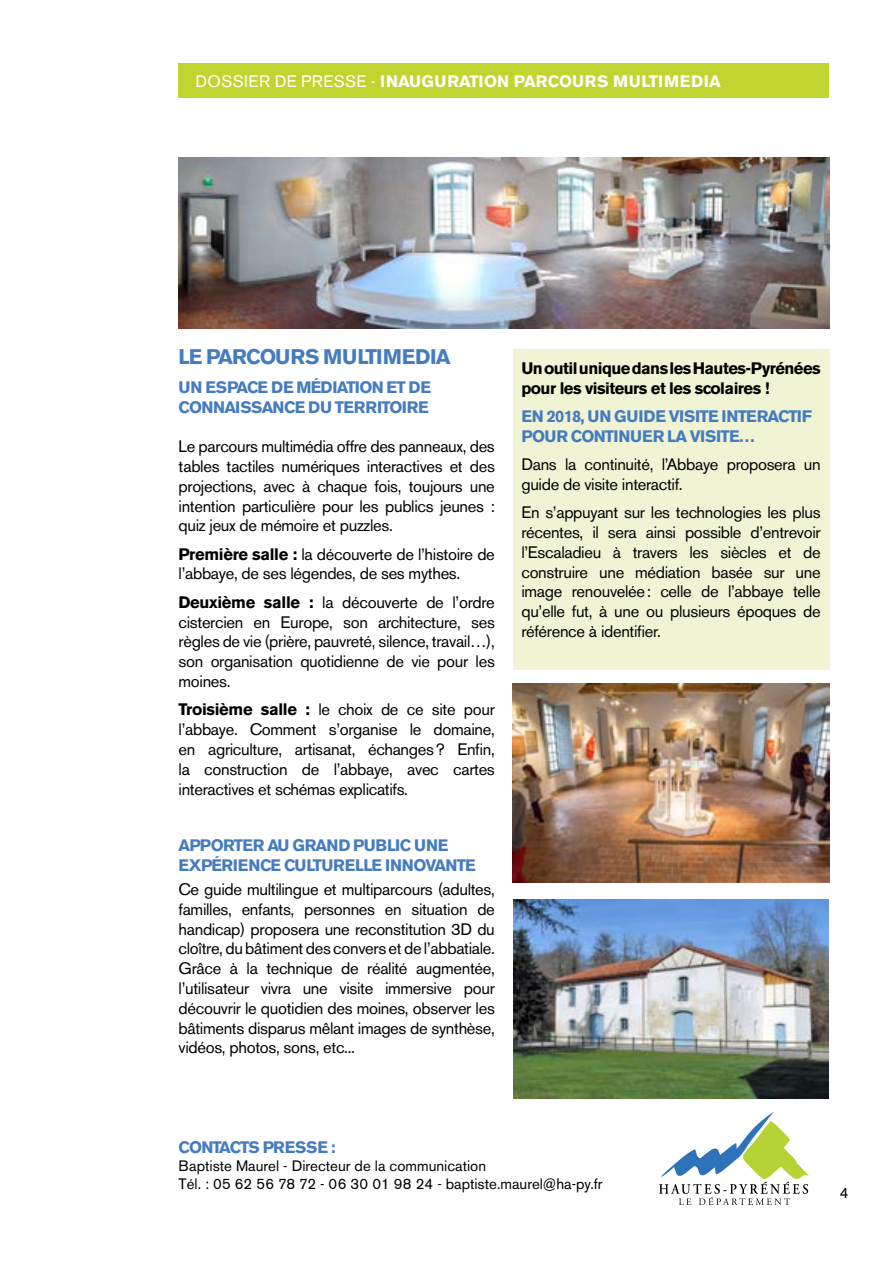
<style>
.page{position:relative;width:893px;height:1263px;background:#fff}
.page>*{position:absolute;margin:0;border:0;box-sizing:border-box;transform-origin:0 0}
.t1{font:700 21px "Akzidenz Grotesk BE";letter-spacing:-.05em;color:#457cbf}
.t2{font:16.5px/19.8px "Akzidenz Grotesk BE";letter-spacing:-.02em;color:#000;text-align:justify}
.t3{font:700 16.5px/19.8px "Akzidenz Grotesk BE";letter-spacing:-.03em;color:#457cbf}
.t4{font:700 16.5px/19.8px "Akzidenz Grotesk BE";letter-spacing:-.03em;color:#000}
.t5{font:700 16.5px "Akzidenz Grotesk BE";letter-spacing:-.02em;color:#fff}
.t6{font:16.5px "Akzidenz Grotesk BE";color:#fff}
.t7{font:15px/18px "Akzidenz Grotesk BE";color:#000}
.s1{font-weight:400}
.s2{font-weight:700}
</style>
<div class="page">
<div style="left:179px;top:64px;width:650px;height:34px;background:#c1d42f"></div>
<div style="left:513px;top:349px;width:316px;height:320px;background:#f0f4d4"></div>
<img style="left:179px;top:157px;width:650px;height:172px">
<img style="left:513px;top:899px;width:316px;height:199px">
<svg style="left:659px;top:1112px;width:150px;height:93px"></svg>
<img style="left:513px;top:683px;width:316px;height:199px">
<p class="t6" style="left:196px;top:71px;width:24px">Dossier</p>
<p class="t6" style="left:275px;top:71px;width:39px">de presse</p>
<p class="t5" style="left:371px;top:71px;width:52px"><span class="s1">-</span> INAUGUR</p>
<p class="t5" style="left:459px;top:71px;width:21px">ATION</p>
<p class="t5" style="left:514px;top:71px;width:35px">PARCOURS</p>
<p class="t5" style="left:613px;top:71px;width:47px">MU LTIM</p>
<p class="t5" style="left:680px;top:71px;width:42px">EDIA</p>
<p class="t1" style="left:179px;top:345px;width:69px">LE PARCOURS</p>
<p class="t1" style="left:323px;top:345px;width:129px">MU LTIM EDIA</p>
<p class="t3" style="left:179px;top:377px;width:250px">UN ESPACE DE MÉD IATION ET DE<br>CONNAISSANCE DU TERRITOIRE</p>
<p class="t2" style="left:179px;top:436px;width:318px">Le parcours multimédia offre des panneaux, des tables tactiles numériques interactives et des projections, avec à chaque fois, toujours une intention particulière pour les publics jeunes : quiz jeux de mémoire et puzzles.</p>
<p class="t2" style="left:179px;top:544px;width:318px"><span class="s2">PREMIÈRE SALLE :</span> la découverte de l’histoire de l’abbaye, de ses légendes, de ses mythes.</p>
<p class="t2" style="left:179px;top:592px;width:318px"><span class="s2">DEUXIÈME SALLE :</span> la découverte de l’ordre cistercien en Europe, son architecture, ses règles de vie (prière, pauvreté, silence, travail…), son organisation quotidienne de vie pour les moines.</p>
<p class="t2" style="left:179px;top:700px;width:318px"><span class="s2">TROISIÈME SALLE :</span> le choix de ce site pour l’abbaye. Comment s’organise le domaine, en agriculture, artisanat, échanges? Enfin, la construction de l’abbaye, avec cartes interactives et schémas explicatifs.</p>
<p class="t3" style="left:179px;top:836px;width:270px">APPORTER AU GRAND PUBLIC UNE<br>EXPÉRIENCE CULTURELLE</p>
<p class="t3" style="left:385px;top:855px;width:91px">INNOVANTE</p>
<p class="t2" style="left:179px;top:879px;width:318px">Ce guide multilingue et multiparcours (adultes, familles, enfants, personnes en situation de handicap) proposera une reconstitution 3D du cloître, du bâtiment des convers et de l’abbatiale.<br>Grâce à la technique de réalité augmentée, l’utilisateur vivra une visite immersive pour découvrir le quotidien des moines, observer les bâtiments disparus mêlant images de synthèse, vidéos, photos, sons, etc...</p>
<p class="t4" style="left:521px;top:358px;width:301px">UN OUTIL UNIQUE DANS LES HAUTES-PYRÉNÉES<br>POUR LES VISITEURS ET LES SCOLAIRES !</p>
<p class="t3" style="left:521px;top:406px;width:291px">EN 2018, UN GUIDE VISITE INTERACTIF<br>POUR CONTINUER LA VISITE…</p>
<p class="t2" style="left:521px;top:454px;width:301px">Dans la continuité, l’Abbaye proposera un guide de visite interactif.</p>
<p class="t2" style="left:521px;top:502px;width:301px">En s’appuyant sur les technologies les plus récentes, il sera ainsi possible d’entrevoir l’Escaladieu à travers les siècles et de construire une médiation basée sur une image renouvelée: celle de l’abbaye telle qu’elle fut, à une ou plusieurs époques de référence à identifier.</p>
<p class="t3" style="left:219px;top:1137px;width:22px">ACTS</p>
<p class="t3" style="left:263px;top:1137px;width:74px">PRESSE :</p>
<p class="t7" style="left:179px;top:1156px;width:426px">Baptiste Maurel - Directeur de la communication<br>Tél. : 05 62 56 78 72 - 06 30 01 98 24 - baptiste.maurel@ha-py.fr</p>
<p class="t3" style="left:179px;top:1137px;width:12px">CONT</p>
<p class="t7" style="left:840px;top:1184px;width:10px">4</p>
</div>
